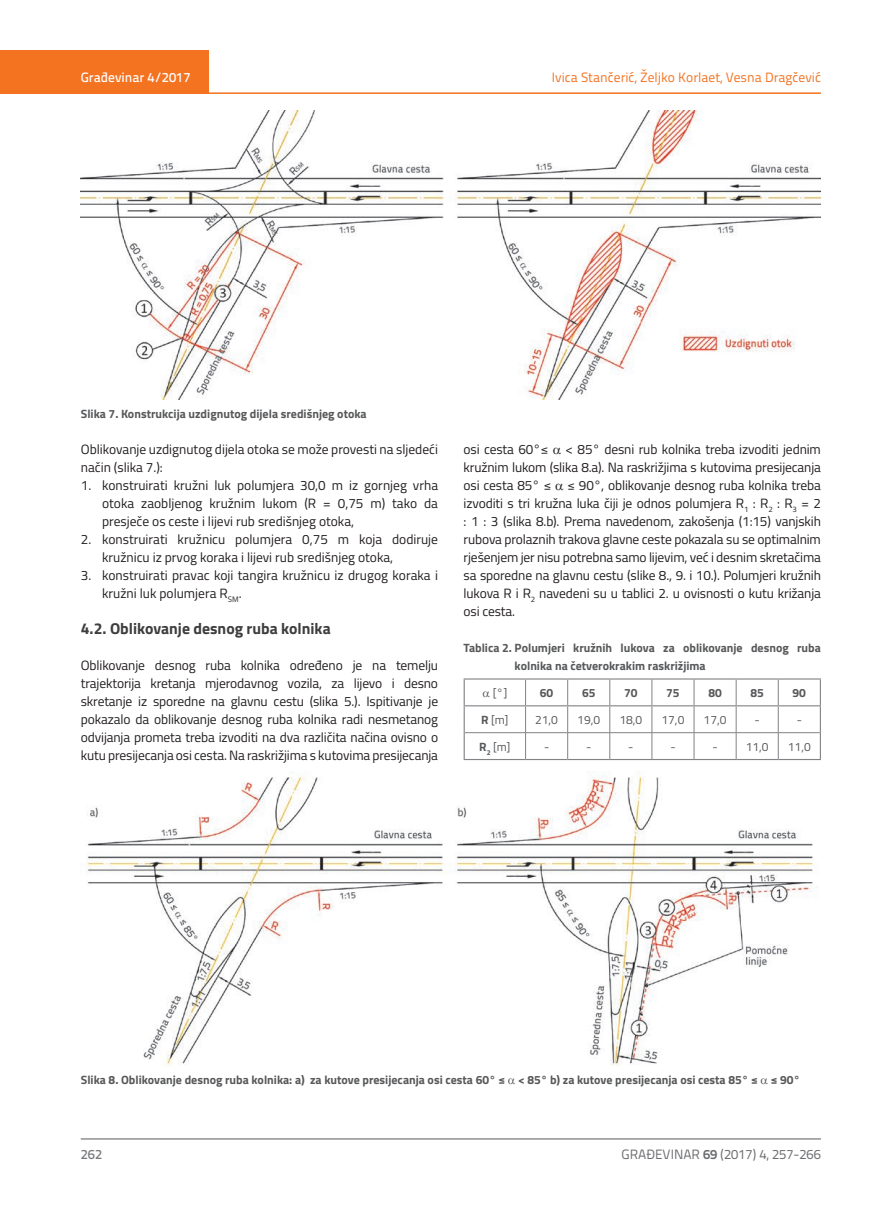
<style>
.page{position:relative;width:872px;height:1212px;background:#fff}
.page>*{position:absolute;margin:0;border:0;box-sizing:border-box;transform-origin:0 0}
.t1{font:700 15.75px "Titillium";color:#3e3e3f}
.t2{font:13.5px/18px "Titillium";color:#231f20}
.t3{font:13.5px "Titillium Text 22 L";color:#f47321}
.t4{font:13.5px "Titillium Text 22 L";color:#6c6d70}
.t5{font:500 13.5px "Titillium Text 22 L";color:#fff}
.t6{font:500 13.5px "Titillium Text 22 L";color:#787a7d}
.t7{font:700 12px/18px "Titillium";color:#57585a}
.t8{font:12px "Titillium";color:#57585a}
.s1{font-weight:700}
</style>
<div class="page">
<div style="left:0;top:50px;width:208px;height:44px;background:#f47321"></div>
<hr style="left:0;top:92px;width:821px;height:2px;background:#f47321">
<hr style="left:81px;top:1139px;width:740px;height:1px;background:#57585a">
<img style="left:81px;top:110px;width:740px;height:290px">
<hr style="left:465px;top:732px;width:60px;height:1px;background:#808285">
<hr style="left:525px;top:732px;width:42px;height:1px;background:#808285">
<svg style="left:525px;top:679px;width:1px;height:80px"></svg>
<hr style="left:567px;top:732px;width:43px;height:1px;background:#808285">
<svg style="left:567px;top:679px;width:1px;height:80px"></svg>
<hr style="left:610px;top:732px;width:42px;height:1px;background:#808285">
<svg style="left:609px;top:679px;width:1px;height:80px"></svg>
<hr style="left:652px;top:732px;width:42px;height:1px;background:#808285">
<svg style="left:651px;top:679px;width:1px;height:80px"></svg>
<hr style="left:694px;top:732px;width:42px;height:1px;background:#808285">
<svg style="left:694px;top:679px;width:1px;height:80px"></svg>
<hr style="left:736px;top:732px;width:42px;height:1px;background:#808285">
<svg style="left:736px;top:679px;width:1px;height:80px"></svg>
<hr style="left:778px;top:732px;width:42px;height:1px;background:#808285">
<svg style="left:778px;top:679px;width:1px;height:80px"></svg>
<hr style="left:463px;top:706px;width:2px;height:27px;background:#808285">
<hr style="left:463px;top:733px;width:2px;height:26px;background:#808285">
<hr style="left:463px;top:759px;width:62px;height:1px;background:#808285">
<hr style="left:525px;top:759px;width:42px;height:1px;background:#808285">
<hr style="left:567px;top:759px;width:43px;height:1px;background:#808285">
<hr style="left:610px;top:759px;width:42px;height:1px;background:#808285">
<hr style="left:652px;top:759px;width:42px;height:1px;background:#808285">
<hr style="left:694px;top:759px;width:42px;height:1px;background:#808285">
<hr style="left:736px;top:759px;width:42px;height:1px;background:#808285">
<hr style="left:778px;top:759px;width:43px;height:1px;background:#808285">
<hr style="left:463px;top:678px;width:62px;height:1px;background:#808285">
<hr style="left:463px;top:679px;width:2px;height:26px;background:#808285">
<hr style="left:525px;top:678px;width:42px;height:1px;background:#808285">
<hr style="left:567px;top:678px;width:43px;height:1px;background:#808285">
<hr style="left:610px;top:678px;width:42px;height:1px;background:#808285">
<hr style="left:652px;top:678px;width:42px;height:1px;background:#808285">
<hr style="left:694px;top:678px;width:42px;height:1px;background:#808285">
<hr style="left:736px;top:678px;width:42px;height:1px;background:#808285">
<hr style="left:778px;top:678px;width:43px;height:1px;background:#808285">
<svg style="left:820px;top:679px;width:1px;height:80px"></svg>
<hr style="left:463px;top:705px;width:62px;height:1px;background:#808285">
<hr style="left:525px;top:705px;width:42px;height:1px;background:#808285">
<hr style="left:567px;top:705px;width:43px;height:1px;background:#808285">
<hr style="left:610px;top:705px;width:42px;height:1px;background:#808285">
<hr style="left:652px;top:705px;width:42px;height:1px;background:#808285">
<hr style="left:694px;top:705px;width:42px;height:1px;background:#808285">
<hr style="left:736px;top:705px;width:42px;height:1px;background:#808285">
<hr style="left:778px;top:705px;width:43px;height:1px;background:#808285">
<img style="left:87px;top:772px;width:731px;height:294px">
<p class="t5" style="left:81px;top:67px;width:111px">Građevinar 4/2017</p>
<p class="t3" style="left:552px;top:68px;width:270px">Ivica Stančerić, Željko Korlaet, Vesna Dragčević</p>
<p class="t7" style="left:81px;top:404px;width:287px">Slika 7. Konstrukcija uzdignutog dijela središnjeg otoka</p>
<p class="t2" style="left:81px;top:439px;width:359px">Oblikovanje uzdignutog dijela otoka se može provesti na sljedeći način (slika 7.):</p>
<p class="t2" style="left:102px;top:475px;width:337px;text-align:justify;text-indent:-21px">1. konstruirati kružni luk polumjera 30,0 m iz gornjeg vrha otoka zaobljenog kružnim lukom (R = 0,75 m) tako da presječe os ceste i lijevi rub središnjeg otoka,</p>
<p class="t2" style="left:102px;top:529px;width:337px;text-indent:-21px">2. konstruirati kružnicu polumjera 0,75 m koja dodiruje kružnicu iz prvog koraka i lijevi rub središnjeg otoka,</p>
<p class="t2" style="left:102px;top:565px;width:337px;text-indent:-21px">3. konstruirati pravac koji tangira kružnicu iz drugog koraka i kružni luk polumjera R<sub>SM</sub>.</p>
<p class="t1" style="left:81px;top:616px;width:251px">4.2. Oblikovanje desnog ruba kolnika</p>
<p class="t2" style="left:81px;top:656px;width:359px;text-align:justify">Oblikovanje desnog ruba kolnika određeno je na temelju trajektorija kretanja mjerodavnog vozila, za lijevo i desno skretanje iz sporedne na glavnu cestu (slika 5.). Ispitivanje je pokazalo da oblikovanje desnog ruba kolnika radi nesmetanog odvijanja prometa treba izvoditi na dva različita načina ovisno o kutu presijecanja osi cesta. Na raskrižjima s kutovima presijecanja</p>
<p class="t2" style="left:463px;top:439px;width:359px;text-align:justify;text-indent:102px">&lt; 85° desni rub kolnika treba izvoditi jednim kružnim lukom (slika 8.a). Na raskrižjima s kutovima presijecanja osi cesta 85° ≤ ≤ 90°, oblikovanje desnog ruba kolnika treba izvoditi s tri kružna luka čiji je odnos polumjera R<sub>1</sub> : R<sub>2</sub> : R<sub>3</sub> = 2 : 1 : 3 (slika 8.b). Prema navedenom, zakošenja (1:15) vanjskih rubova prolaznih trakova glavne ceste pokazala su se optimalnim rješenjem jer nisu potrebna samo lijevim, već i desnim skretačima sa sporedne na glavnu cestu (slike 8., 9. i 10.). Polumjeri kružnih lukova R i R<sub>2</sub> navedeni su u tablici 2. u ovisnosti o kutu križanja osi cesta.</p>
<p class="t7" style="left:514px;top:638px;width:308px;text-indent:-51px">Tablica 2. Polumjeri kružnih lukova za oblikovanje desnog ruba kolnika na četverokrakim raskrižjima</p>
<p class="t2" style="left:463px;top:439px;width:86px">osi cesta 60°≤</p>
<p class="t8" style="left:493px;top:684px;width:16px">[°]</p>
<p class="t7" style="left:540px;top:683px;width:15px">60</p>
<p class="t7" style="left:582px;top:683px;width:15px">65</p>
<p class="t7" style="left:624px;top:683px;width:15px">70</p>
<p class="t7" style="left:666px;top:683px;width:15px">75</p>
<p class="t7" style="left:708px;top:683px;width:15px">80</p>
<p class="t7" style="left:750px;top:683px;width:15px">85</p>
<p class="t7" style="left:792px;top:683px;width:15px">90</p>
<p class="t8" style="left:481px;top:711px;width:29px"><span class="s1">R</span> [m]</p>
<p class="t8" style="left:535px;top:711px;width:24px">21,0</p>
<p class="t8" style="left:577px;top:711px;width:24px">19,0</p>
<p class="t8" style="left:619px;top:711px;width:24px">18,0</p>
<p class="t8" style="left:661px;top:711px;width:24px">17,0</p>
<p class="t8" style="left:703px;top:711px;width:24px">17,0</p>
<p class="t8" style="left:754px;top:711px;width:7px">-</p>
<p class="t8" style="left:796px;top:711px;width:7px">-</p>
<p class="t8" style="left:479px;top:738px;width:33px"><span class="s1">R</span><sub>2</sub> [m]</p>
<p class="t8" style="left:544px;top:738px;width:7px">-</p>
<p class="t8" style="left:586px;top:738px;width:7px">-</p>
<p class="t8" style="left:628px;top:738px;width:7px">-</p>
<p class="t8" style="left:670px;top:738px;width:7px">-</p>
<p class="t8" style="left:712px;top:738px;width:58px">- 11,0</p>
<p class="t8" style="left:788px;top:738px;width:24px">11,0</p>
<p class="t7" style="left:81px;top:1070px;width:721px">Slika 8. Oblikovanje desnog ruba kolnika: a) za kutove presijecanja osi cesta 60° ≤ &lt; 85° b) za kutove presijecanja osi cesta 85° ≤ ≤ 90°</p>
<p class="t6" style="left:81px;top:1144px;width:23px">262</p>
<p class="t4" style="left:621px;top:1144px;width:201px">GRAĐEVINAR <span class="s1">69</span> (2017) 4, 257-266</p>
</div>
